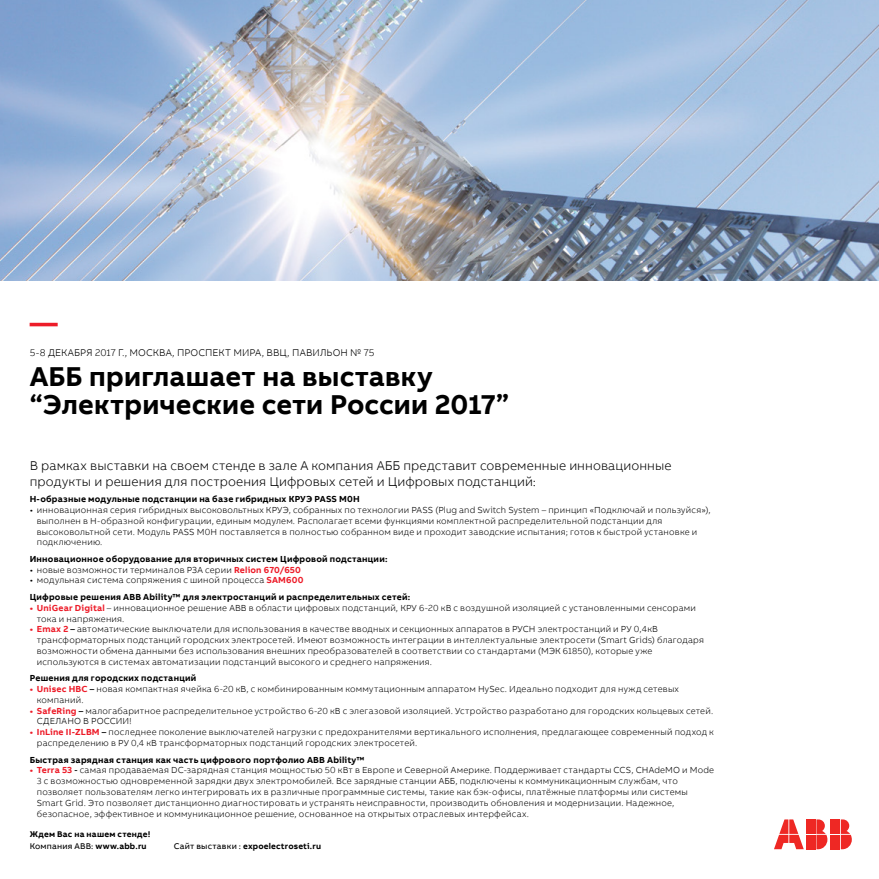
<style>
.page{position:relative;width:879px;height:879px;background:#fff}
.page>*{position:absolute;margin:0;border:0;box-sizing:border-box;transform-origin:0 0}
.t1{font:700 28px/28px "AB Bvoice";letter-spacing:.005em;color:#000}
.t2{font:700 28px "AB Bvoice";color:#ed1c29}
.t3{font:300 13px/15.6px "AB Bvoice";letter-spacing:.01em;color:#000}
.t4{font:300 10px "AB Bvoice";letter-spacing:.005em;color:#000}
.t5{font:300 9px/10.8px "AB Bvoice";letter-spacing:.025em;color:#000}
.t6{font:700 9px/16.5px "AB Bvoice";letter-spacing:.025em;color:#000}
.t7{font:700 8.5px "AB Bvoice";letter-spacing:.02em;color:#000}
.t8{font:8.5px "AB Bvoice";letter-spacing:.025em;color:#000}
.s1{font-weight:700;color:#ed1c29}
.s2{font-weight:300}
.s3{color:#ed1c29}
.s4{font-weight:400}
.s5{font-weight:700}
</style>
<div class="page">
<img style="left:0;top:0;width:879px;height:281px">
<svg style="left:774px;top:819px;width:30px;height:30px"></svg>
<svg style="left:841px;top:819px;width:11px;height:30px"></svg>
<div style="left:831px;top:819px;width:9px;height:15px;background:#ee2824"></div>
<div style="left:831px;top:835px;width:9px;height:14px;background:#ee2824"></div>
<svg style="left:816px;top:819px;width:11px;height:30px"></svg>
<div style="left:806px;top:819px;width:9px;height:15px;background:#ee2824"></div>
<div style="left:806px;top:835px;width:9px;height:14px;background:#ee2824"></div>
<h1 class="t2" style="left:30px;top:305px;width:29px">—</h1>
<p class="t4" style="left:30px;top:347px;width:346px">5-8 ДЕКАБРЯ 2017 Г., МОСКВА, ПРОСПЕКТ МИРА, ВВЦ, ПАВИЛЬОН No 75</p>
<h1 class="t1" style="left:30px;top:363px;width:481px">АББ приглашает на выставку “Электрические сети России 2017“</h1>
<h2 class="t3" style="left:30px;top:458px;width:643px">В рамках выставки на своем стенде в зале А компания АББ представит современные инновационные продукты и решения для построения Цифровых сетей и Цифровых подстанций:</h2>
<p class="t6" style="left:30px;top:491px;width:331px">Н-образные модульные подстанции на базе гибридных КРУЭ PASS M0H</p>
<p class="t5" style="left:37px;top:504px;width:675px;text-indent:-7px">• инновационная серия гибридных высоковольтных КРУЭ, собранных по технологии PASS (Plug and Switch System – принцип «Подключай и пользуйся ,(« выполнен Нв -образной конфигурации, единым модулем. Располагает всеми функциями комплектной распределительной подстанции для высоковольтной сети. Модуль PASS M0H поставляется в полностью собранном виде и проходит заводские испытания; готов к быстрой установке и подключению.</p>
<p class="t6" style="left:30px;top:550px;width:359px">Инновационное оборудование для вторичных систем Цифровой подстанции:</p>
<p class="t5" style="left:30px;top:564px;width:273px">• новые возможности терминалов РЗА серии <span class="s1">Relion 670/650</span></p>
<p class="t6" style="left:30px;top:572px;width:382px"><span class="s2">• модульная система сопряжения с шиной процесса</span> <span class="s3">SAM600<br></span>Цифровые решения ABB Ability™ для электростанций и распределительных сетей:</p>
<p class="t5" style="left:37px;top:602px;width:660px;text-indent:-7px"><span class="s1">• UniGear Digital</span> – инновационное решение АВВ в области цифровых подстанций, КРУ 6-20 кВ с воздушной изоляцией с установленными сенсорами тока и напряжения.</p>
<p class="t5" style="left:37px;top:624px;width:668px;text-indent:-7px"><span class="s1">• Emax 2</span> <span class="s4">–</span> автоматические выключатели для использования в качестве вводных и секционных аппаратов в РУСН электростанций и РУ 0,4кВ трансформаторных подстанций городских электросетей. Имеют возможность интеграции в интеллектуальные электросети (Smart Grids) благодаря возможности обмена данными без использования внешних преобразователей в соответствии со стандартами (МЭК 61850 ,) которые уже используются в системах автоматизации подстанций высокого и среднего напряжения.</p>
<p class="t6" style="left:30px;top:670px;width:168px">Решения для городских подстанций</p>
<p class="t5" style="left:37px;top:683px;width:644px;text-indent:-7px"><span class="s1">• Unisec HBC</span> <span class="s4">–</span> новая компактная ячейка 6-20 кВ с, комбинированным коммутационным аппаратом HySec. Идеально подходит для нужд сетевых компаний.</p>
<p class="t5" style="left:37px;top:705px;width:678px;text-indent:-7px"><span class="s1">• SafeRing</span> <span class="s4">–</span> малогабаритное распределительное устройство 6-20 кВ с элегазовой изоляцией. Устройство разработано для городских кольцевых сетей.<br>СДЕЛАНО В РОССИИ!</p>
<p class="t5" style="left:37px;top:727px;width:678px;text-indent:-7px"><span class="s1">• InLine II-ZLBM</span> <span class="s4">–</span> последнее поколение выключателей нагрузки с предохранителями вертикального исполнения, предлагающее современный подход к распределению в РУ 0,4 кВ трансформаторных подстанций городских электросетей.</p>
<p class="t6" style="left:30px;top:751px;width:336px">Быстрая зарядная станция как часть цифрового портфолио ABB AbilityTM</p>
<p class="t5" style="left:37px;top:765px;width:678px;text-indent:-7px"><span class="s1">• Terra 53</span> <span class="s4">-</span> самая продаваемая DC-зарядная станция мощностью 50 кВт в Европе и Северной Америке. Поддерживает стандарты CCS, CHAdeMO и Mode с3 возможностью одновременной зарядки двух электромобилей. Все зарядные станции АББ, подключены к коммуникационным службам, что позволяет пользователям легко интегрировать их в различные программные системы, такие как бэк-офисы, платёжные платформы или системы Smart Grid. Это позволяет дистанционно диагностировать и устранять неисправности, производить обновления и модернизации. Надежное, безопасное, эффективное и коммуникационное решение, основанное на открытых отраслевых интерфейсах.</p>
<p class="t7" style="left:30px;top:829px;width:122px">Ждем Вас на нашем стенде!</p>
<p class="t7" style="left:174px;top:841px;width:149px"><span class="s4">Сайт выставки :</span> expoelectroseti.ru</p>
<p class="t8" style="left:30px;top:841px;width:118px">Компания АВВ: <span class="s5">www.abb.ru</span></p>
</div>
